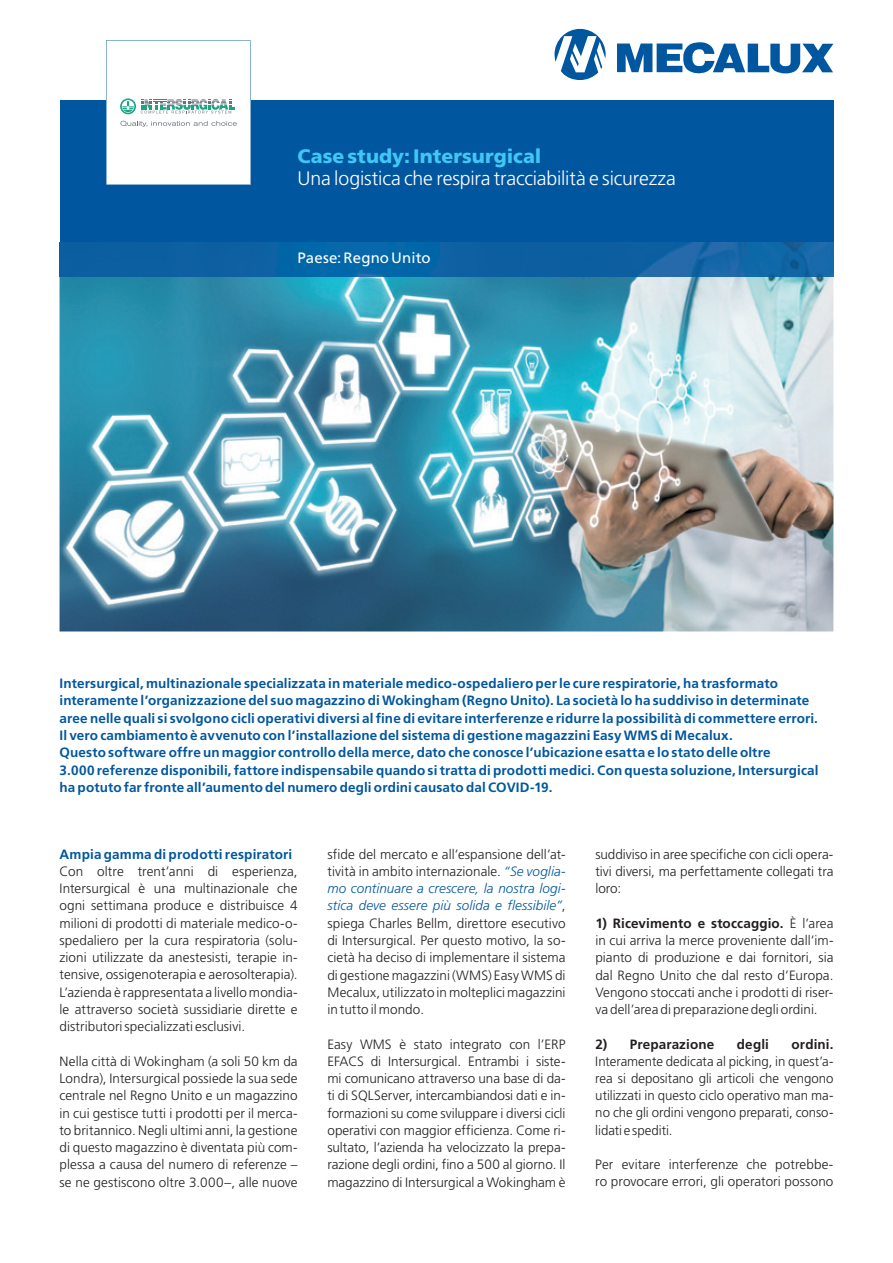
<style>
.page{position:relative;width:893px;height:1263px;background:#fff}
.page>*{position:absolute;margin:0;border:0;box-sizing:border-box;transform-origin:0 0}
.t1{font:300 19.5px "Frutiger LT Std";letter-spacing:-.01em;color:#fff}
.t2{font:900 19.5px "Frutiger LT Std";letter-spacing:.005em;color:#40c7f4}
.t3{font:15px "Frutiger LT Std";letter-spacing:.005em;color:#fff}
.t4{font:300 13.5px/17.2px "Frutiger LT Std";color:#231f20;text-align:justify}
.t5{font:700 13.5px/17.2px "Frutiger LT Std";letter-spacing:.01em;color:#01579f}
.t6{font:700 13.5px "Frutiger LT Std";letter-spacing:.01em;color:#231f20}
.s1{font-style:italic;color:#01579f}
.s2{font-weight:700}
</style>
<div class="page">
<svg style="left:554px;top:29px;width:52px;height:51px"></svg>
<svg style="left:617px;top:42px;width:216px;height:32px"></svg>
<img style="left:60px;top:276px;width:773px;height:355px">
<div style="left:60px;top:100px;width:773px;height:142px;background:#01579f"></div>
<svg style="left:106px;top:40px;width:145px;height:145px"></svg>
<img style="left:60px;top:242px;width:773px;height:34px">
<h1 class="t2" style="left:298px;top:144px;width:245px">Case study: Intersurgical</h1>
<h1 class="t1" style="left:298px;top:168px;width:380px">Una logistica che respira tracciabilità e sicurezza</h1>
<p class="t3" style="left:298px;top:248px;width:134px">Paese: Regno Unito</p>
<p class="t5" style="left:60px;top:675px;width:761px">Intersurgical, multinazionale specializzata in materiale medico-ospedaliero per le cure respiratorie, ha trasformato interamente l’organizzazione del suo magazzino di Wokingham (Regno Unito). La società lo ha suddiviso in determinate aree nelle quali si svolgono cicli operativi diversi al fine di evitare interferenze e ridurre la possibilità di commettere errori.<br>Il vero cambiamento è avvenuto con l’installazione del sistema di gestione magazzini Easy WMS di Mecalux.<br>Questo software offre un maggior controllo della merce, dato che conosce l’ubicazione esatta e lo stato delle oltre<br>3.000 referenze disponibili, fattore indispensabile quando si tratta di prodotti medici. Con questa soluzione, Intersurgical ha potuto far fronte all’aumento del numero degli ordini causato dal COVID-19.</p>
<p class="t5" style="left:60px;top:845px;width:234px">Ampia gamma di prodotti respiratori</p>
<p class="t4" style="left:60px;top:863px;width:240px">Con oltre trent’anni di esperienza, Intersurgical è una multinazionale che ogni settimana produce e distribuisce 4 milioni di prodotti di materiale medico-o&shy;spedaliero per la cura respiratoria (solu&shy;zioni utilizzate da anestesisti, terapie in&shy;tensive, ossigenoterapia e aerosolterapia).<br>L’azienda è rappresentata a livello mondia&shy;le attraverso società sussidiarie dirette e distributori specializzati esclusivi.</p>
<p class="t4" style="left:60px;top:1053px;width:240px">Nella città di Wokingham (a soli 50 km da Londra), Intersurgical possiede la sua sede centrale nel Regno Unito e un magazzino in cui gestisce tutti i prodotti per il merca&shy;to britannico. Negli ultimi anni, la gestione di questo magazzino è diventata più com&shy;plessa a causa del numero di referenze – se ne gestiscono oltre 3.000–, alle nuove</p>
<p class="t4" style="left:327px;top:846px;width:240px">sfide del mercato e all’espansione dell’at&shy;tività in ambito internazionale. <span class="s1">“Se voglia&shy;mo continuare a crescere, la nostra logi&shy;stica deve essere più solida e flessibile”</span>, spiega Charles Bellm, direttore esecutivo di Intersurgical. Per questo motivo, la so&shy;cietà ha deciso di implementare il sistema di gestione magazzini (WMS) Easy WMS di Mecalux, utilizzato in molteplici magazzini in tutto il mondo.</p>
<p class="t4" style="left:327px;top:1035px;width:240px">Easy WMS è stato integrato con l’ERP EFACS di Intersurgical. Entrambi i siste&shy;mi comunicano attraverso una base di da&shy;ti di SQLServer, intercambiandosi dati e in&shy;formazioni su come sviluppare i diversi cicli operativi con maggior efficienza. Come ri&shy;sultato, l’azienda ha velocizzato la prepa&shy;razione degli ordini, fino a 500 al giorno. Il magazzino di Intersurgical a Wokingham è</p>
<p class="t4" style="left:595px;top:846px;width:240px">suddiviso in aree specifiche con cicli opera&shy;tivi diversi, ma perfettamente collegati tra loro:</p>
<p class="t4" style="left:595px;top:915px;width:240px"><span class="s2">1) Ricevimento e stoccaggio.</span> È l’area in cui arriva la merce proveniente dall’im&shy;pianto di produzione e dai fornitori, sia dal Regno Unito che dal resto d’Europa.<br>Vengono stoccati anche i prodotti di riser&shy;va dell’area di preparazione degli ordini.</p>
<p class="t6" style="left:595px;top:1036px;width:120px">2) Preparazione</p>
<p class="t6" style="left:737px;top:1036px;width:34px">degli</p>
<p class="t6" style="left:791px;top:1036px;width:43px">ordini.</p>
<p class="t4" style="left:595px;top:1052px;width:240px">Interamente dedicata al picking, in quest’a&shy;rea si depositano gli articoli che vengono utilizzati in questo ciclo operativo man ma&shy;no che gli ordini vengono preparati, conso&shy;lidati e spediti.</p>
<p class="t4" style="left:595px;top:1156px;width:240px">Per evitare interferenze che potrebbe&shy;ro provocare errori, gli operatori possono</p>
</div>
